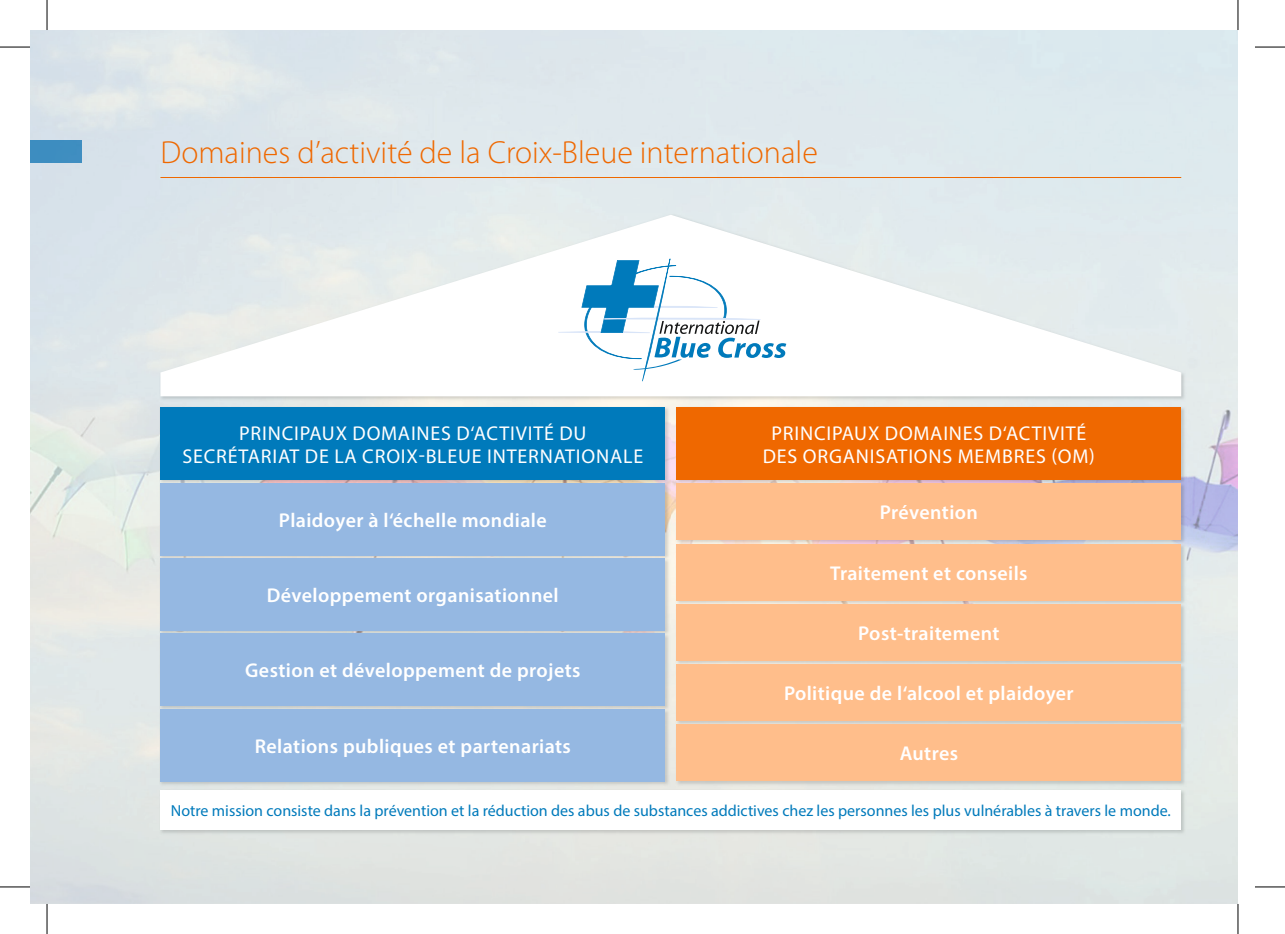
<style>
.page{position:relative;width:1285px;height:934px;background:#fff}
.page>*{position:absolute;margin:0;border:0;box-sizing:border-box;transform-origin:0 0}
.t1{font:300 32px "Myriad Pro";color:#ef6800}
.t2{font:600 20px "Myriad Pro";letter-spacing:.02em;color:#fff}
.t3{font:20px/23.6px "Myriad Pro";letter-spacing:.04em;color:#fff;text-align:center}
.t4{font:16px "Myriad Pro";color:#007abb}
</style>
<div class="page">
<div style="left:30px;top:30px;width:1136px;height:201px;background:#dee8ed"></div>
<img style="left:1166px;top:30px;width:72px;height:873px">
<img style="left:30px;top:231px;width:141px;height:672px">
<img style="left:30px;top:141px;width:51px;height:22px">
<hr style="left:160px;top:177px;width:1021px;height:1px;background:#ef6800">
<div style="left:160px;top:790px;width:1021px;height:39px;background:#fff"></div>
<img style="left:159px;top:406px;width:511px;height:380px">
<div style="left:160px;top:407px;width:505px;height:73px;background:#007abb"></div>
<div style="left:160px;top:483px;width:505px;height:72px;background:#95b8e2"></div>
<div style="left:160px;top:558px;width:505px;height:72px;background:#95b8e2"></div>
<div style="left:160px;top:633px;width:505px;height:72px;background:#95b8e2"></div>
<div style="left:160px;top:708px;width:505px;height:72px;background:#95b8e2"></div>
<img style="left:675px;top:406px;width:511px;height:380px">
<div style="left:676px;top:407px;width:505px;height:73px;background:#ef6800"></div>
<div style="left:676px;top:483px;width:505px;height:57px;background:#ffbe8b"></div>
<div style="left:676px;top:724px;width:505px;height:56px;background:#ffbe8b"></div>
<div style="left:676px;top:543px;width:505px;height:57px;background:#ffbe8b"></div>
<div style="left:676px;top:603px;width:505px;height:57px;background:#ffbe8b"></div>
<div style="left:676px;top:664px;width:505px;height:56px;background:#ffbe8b"></div>
<img style="left:159px;top:213px;width:1027px;height:188px">
<svg style="left:160px;top:215px;width:1021px;height:181px"></svg>
<svg style="left:558px;top:258px;width:228px;height:123px"></svg>
<hr style="left:0;top:47px;width:30px;height:1px;background:#000">
<hr style="left:1255px;top:47px;width:30px;height:1px;background:#000">
<hr style="left:0;top:886px;width:30px;height:1px;background:#000">
<hr style="left:1255px;top:886px;width:30px;height:1px;background:#000">
<hr style="left:47px;top:0;width:1px;height:30px;background:#000">
<hr style="left:47px;top:903px;width:1px;height:30px;background:#000">
<hr style="left:1237px;top:0;width:1px;height:30px;background:#000">
<hr style="left:1237px;top:903px;width:1px;height:30px;background:#000">
<h1 class="t1" style="left:160px;top:133px;width:659px">Domaines d’activité de la Croix-Bleue internationale</h1>
<p class="t3" style="left:182px;top:420px;width:462px">PRINCIPAUX DOMAINES D‘ACTIVITÉ DU<br>SECRÉTARIAT DE LA CROIX-BLEUE INTERNATIONALE</p>
<p class="t2" style="left:279px;top:507px;width:269px">Plaidoyer à l‘échelle mondiale</p>
<p class="t2" style="left:267px;top:582px;width:293px">Développement organisationnel</p>
<p class="t2" style="left:245px;top:657px;width:337px">Gestion et développement de projets</p>
<p class="t2" style="left:255px;top:732px;width:318px">Relations publiques et partenariats</p>
<p class="t3" style="left:763px;top:420px;width:334px">PRINCIPAUX DOMAINES D‘ACTIVITÉ<br>DES ORGANISATIONS MEMBRES (OM)</p>
<p class="t2" style="left:880px;top:499px;width:100px">Prévention</p>
<p class="t2" style="left:830px;top:560px;width:199px">Traitement et conseils</p>
<p class="t2" style="left:858px;top:620px;width:143px">Post-traitement</p>
<p class="t2" style="left:784px;top:680px;width:291px">Politique de l‘alcool et plaidoyer</p>
<p class="t2" style="left:899px;top:740px;width:60px">Autres</p>
<p class="t4" style="left:171px;top:800px;width:1001px">Notre mission consiste dans la prévention et la réduction des abus de substances addictives chez les personnes les plus vulnérables à travers le monde.</p>
</div>
